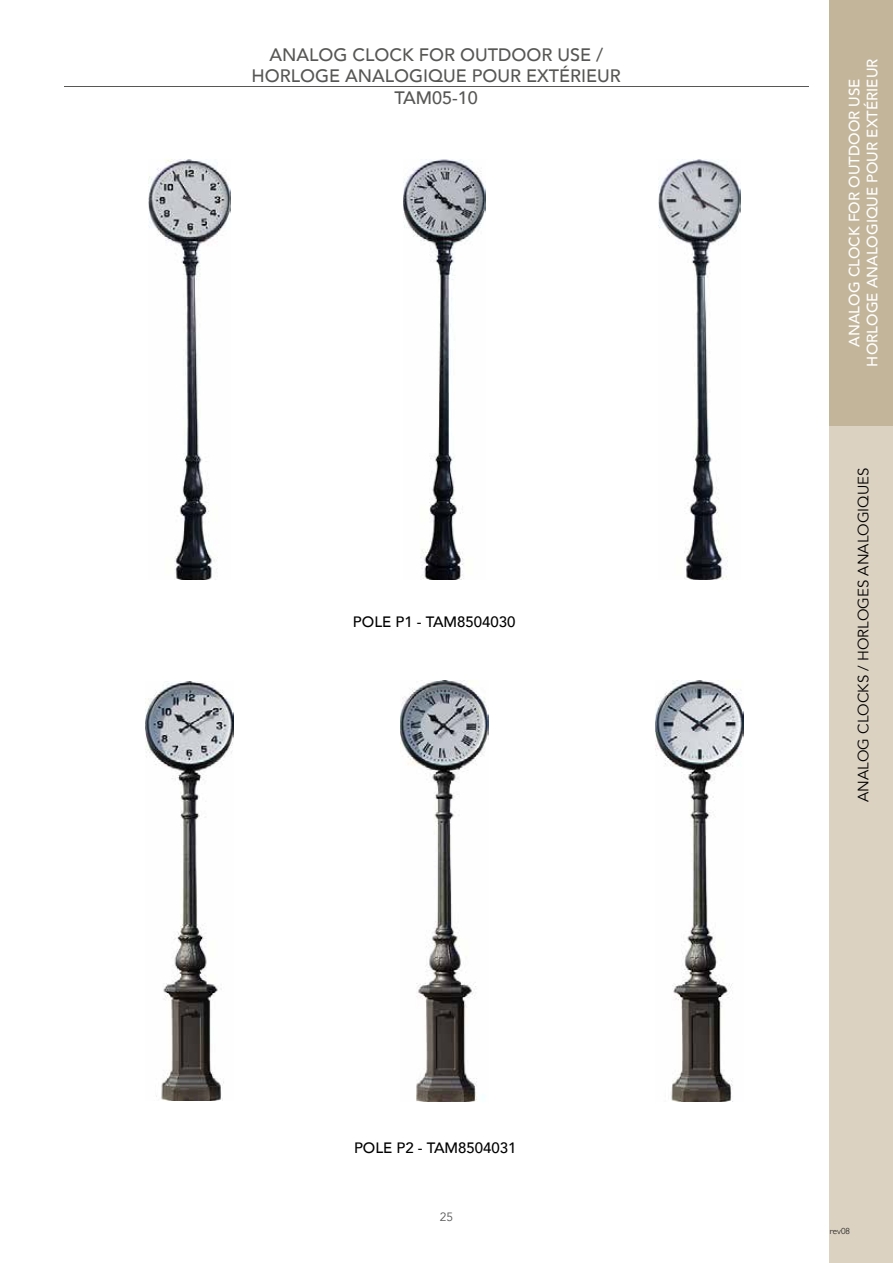
<style>
.page{position:relative;width:893px;height:1263px;background:#fff}
.page>*{position:absolute;margin:0;border:0;box-sizing:border-box;transform-origin:0 0}
.t1{font:500 18px/21.6px "Avenir";color:#575756;text-align:center}
.t2{font:500 15px/18px "Avenir";color:#fff;text-align:center}
.t3{font:500 15px "Avenir";color:#000}
.t4{font:15px "Avenir";color:#000}
.t5{font:12px "Avenir";color:#575756}
.t6{font:300 9px "Gill Sans";color:#000}
</style>
<div class="page">
<div style="left:829px;top:374px;width:64px;height:889px;background:#dbd2c2"></div>
<div style="left:829px;top:0;width:64px;height:425px;background:#c2b59a"></div>
<hr style="left:64px;top:86px;width:745px;height:1px;background:#575756">
<img style="left:149px;top:160px;width:81px;height:420px">
<img style="left:403px;top:160px;width:82px;height:420px">
<img style="left:658px;top:160px;width:82px;height:419px">
<img style="left:146px;top:681px;width:87px;height:419px">
<img style="left:400px;top:680px;width:88px;height:421px">
<img style="left:655px;top:680px;width:88px;height:421px">
<p class="t1" style="left:252px;top:42px;width:371px">ANALOG CLOCK FOR OUTDOOR USE /<br>HORLOGE ANALOGIQUE POUR EXTÉRIEUR<br>TAM05-10</p>
<p class="t3" style="left:353px;top:609px;width:164px">POLE P1 - TAM8504030</p>
<p class="t3" style="left:354px;top:1134px;width:164px">POLE P2 - TAM8504031</p>
<p class="t5" style="left:440px;top:1210px;width:15px">25</p>
<p class="t2" style="left:844px;top:366px;width:309px;rotate:-90deg">ANALOG CLOCK FOR OUTDOOR USE<br>HORLOGE ANALOGIQUE POUR EXTÉRIEUR</p>
<p class="t4" style="left:854px;top:802px;width:336px;rotate:-90deg">ANALOG CLOCKS / HORLOGES ANALOGIQUES</p>
<p class="t6" style="left:830px;top:1224px;width:22px">rev08</p>
</div>
